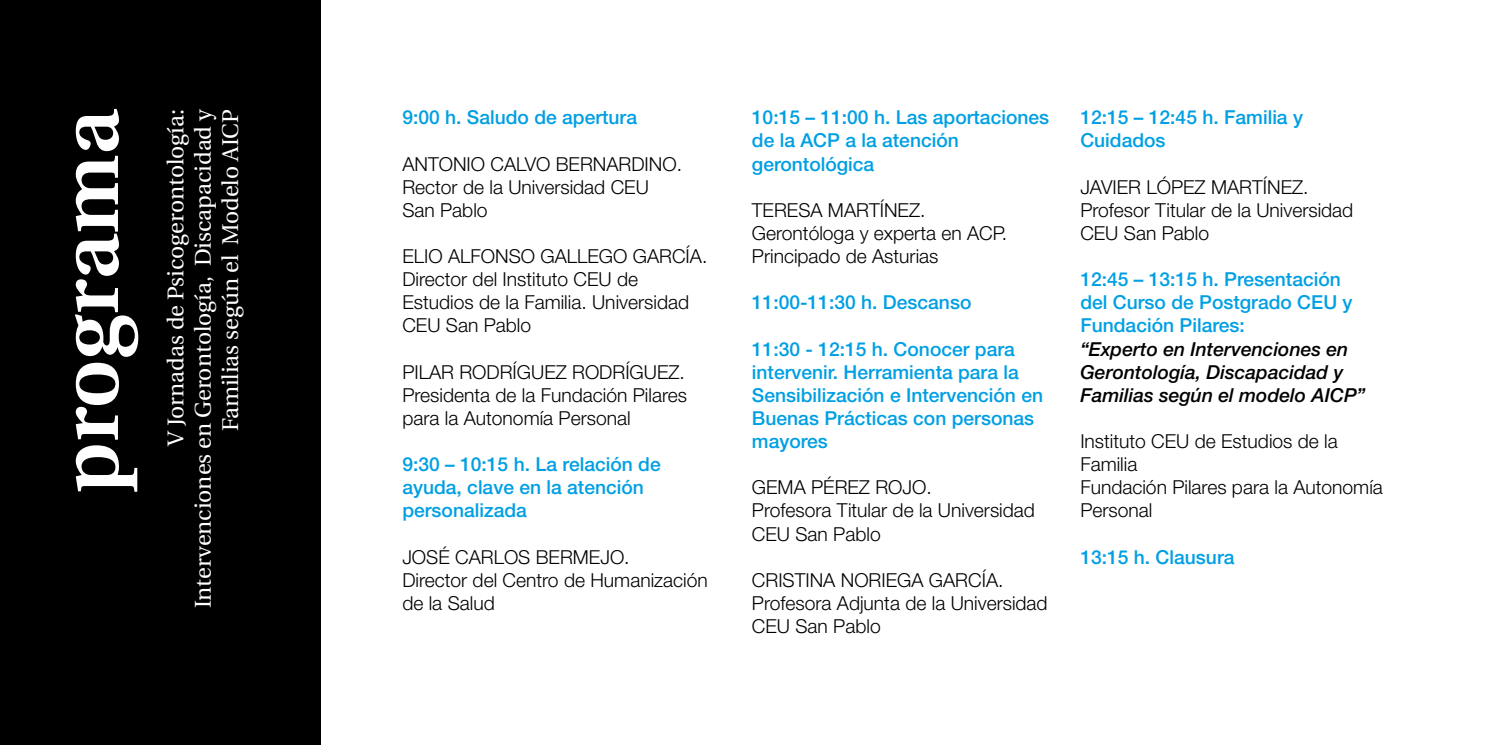
<style>
.page{position:relative;width:1489px;height:745px;background:#fff}
.page>*{position:absolute;margin:0;border:0;box-sizing:border-box;transform-origin:0 0}
.t1{font:600 84px "Utopia";color:#fff}
.t2{font:22.75px/27.3px "Utopia";color:#fff;text-align:right}
.t3{font:300 19.25px/23.1px "Helvetica Neue";color:#000}
.t4{font:500 19.25px/23.1px "Helvetica Neue";color:#009fe3}
.t5{font:italic 500 19.25px/23.1px "Helvetica Neue";color:#000}
</style>
<div class="page">
<div style="left:0;top:0;width:320px;height:744px;background:#000"></div>
<h1 class="t1" style="left:42px;top:493px;width:386px;rotate:-90deg">programa</h1>
<p class="t2" style="left:162px;top:608px;width:500px;rotate:-90deg">V Jornadas de Psicogerontología:<br>Intervenciones en Gerontología, Discapacidad y<br>Familias según el Modelo AICP</p>
<p class="t4" style="left:402px;top:106px;width:236px">9:00 h. Saludo de apertura</p>
<p class="t3" style="left:402px;top:152px;width:281px">ANTONIO CALVO BERNARDINO.<br>Rector de la Universidad CEU<br>San Pablo</p>
<p class="t3" style="left:402px;top:244px;width:306px">ELIO ALFONSO GALLEGO GARCÍA.<br>Director del Instituto CEU de<br>Estudios de la Familia. Universidad<br>CEU San Pablo</p>
<p class="t3" style="left:402px;top:359px;width:286px;text-align:justify">PILAR RODRÍGUEZ RODRÍGUEZ.<br>Presidenta de la Fundación Pilares para la Autonomía Personal</p>
<p class="t4" style="left:402px;top:452px;width:260px">9:30 – 10:15 h. La relación de ayuda, clave en la atención personalizada</p>
<p class="t3" style="left:402px;top:544px;width:307px">JOSÉ CARLOS BERMEJO.<br>Director del Centro de Humanización de la Salud</p>
<p class="t4" style="left:752px;top:106px;width:299px">10:15 – 11:00 h. Las aportaciones de la ACP a la atención gerontológica</p>
<p class="t3" style="left:752px;top:198px;width:257px">TERESA MARTÍNEZ.<br>Gerontóloga y experta en ACP.<br>Principado de Asturias</p>
<p class="t4" style="left:752px;top:290px;width:221px">11:00-11:30 h. Descanso</p>
<p class="t4" style="left:752px;top:337px;width:293px">11:30 - 12:15 h. Conocer para intervenir. Herramienta para la<br>Sensibilización e Intervención en<br>Buenas Prácticas con personas mayores</p>
<p class="t3" style="left:752px;top:475px;width:284px">GEMA PÉREZ ROJO.<br>Profesora Titular de la Universidad<br>CEU San Pablo</p>
<p class="t3" style="left:752px;top:567px;width:297px">CRISTINA NORIEGA GARCÍA.<br>Profesora Adjunta de la Universidad<br>CEU San Pablo</p>
<p class="t4" style="left:1080px;top:106px;width:224px">12:15 – 12:45 h. Familia y<br>Cuidados</p>
<p class="t3" style="left:1080px;top:175px;width:274px">JAVIER LÓPEZ MARTÍNEZ.<br>Profesor Titular de la Universidad<br>CEU San Pablo</p>
<p class="t4" style="left:1080px;top:267px;width:274px">12:45 – 13:15 h. Presentación del Curso de Postgrado CEU y<br>Fundación Pilares:</p>
<p class="t5" style="left:1080px;top:337px;width:286px">“Experto en Intervenciones en<br>Gerontología, Discapacidad y<br>Familias según el modelo AICP”</p>
<p class="t3" style="left:1080px;top:429px;width:304px">Instituto CEU de Estudios de la<br>Familia<br>Fundación Pilares para la Autonomía<br>Personal</p>
<p class="t4" style="left:1080px;top:544px;width:156px">13:15 h. Clausura</p>
</div>
